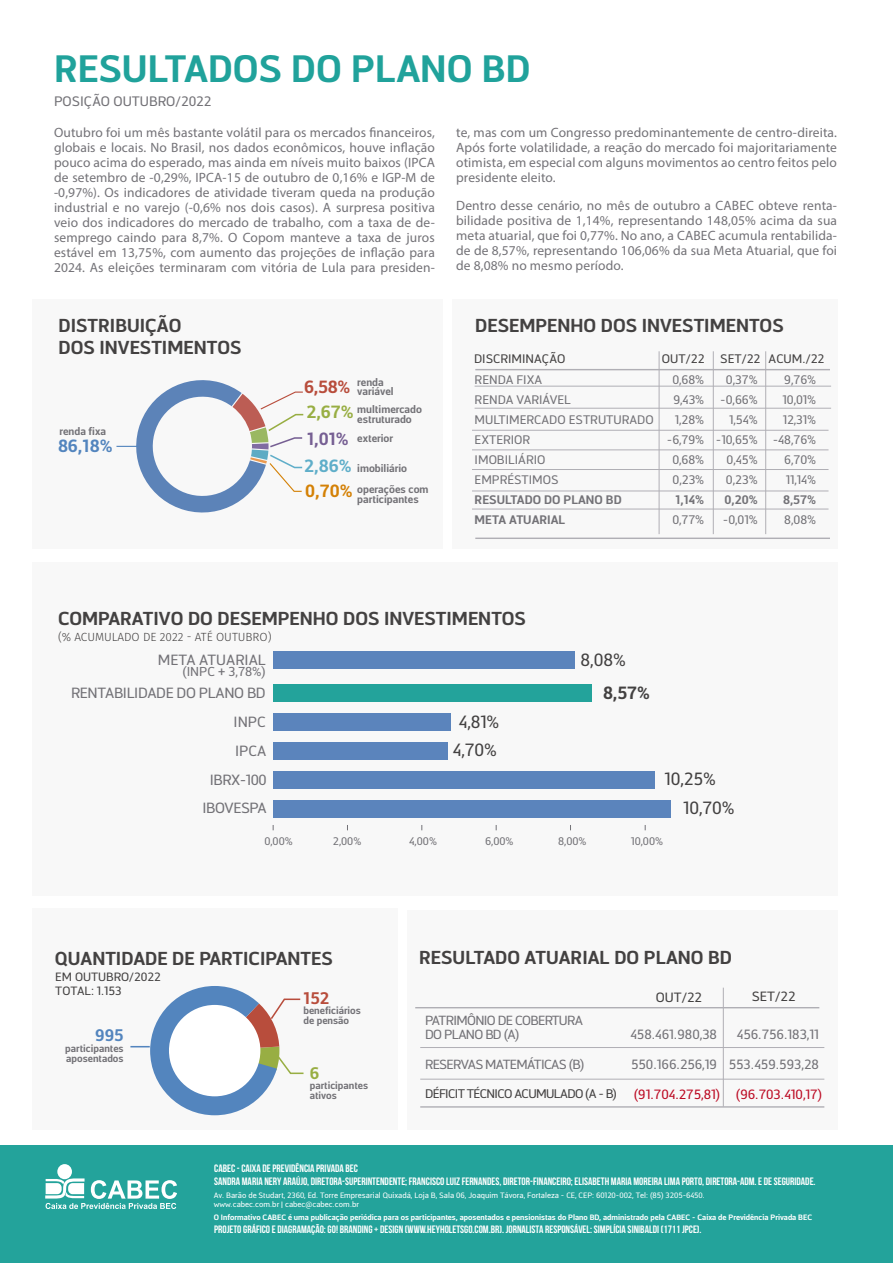
<style>
.page{position:relative;width:893px;height:1263px;background:#fff}
.page>*{position:absolute;margin:0;border:0;box-sizing:border-box;transform-origin:0 0}
.t1{font:700 37.5px "Centuma";color:#20a29b}
.t2{font:700 18.45px/22.2px "Centuma";color:#434141}
.t3{font:17.4px/28.7px "Centuma";color:#434141;text-align:center}
.t4{font:700 17.4px "Centuma";color:#5385be}
.t5{font:700 17.4px "Centuma";color:#d48106}
.t6{font:700 17.4px "Centuma";color:#434141}
.t7{font:700 16.5px "Centuma";color:#5385be}
.t8{font:700 16.5px "Centuma";color:#b84d3c}
.t9{font:700 16.5px "Centuma";color:#98ae43}
.t10{font:14.55px/28.8px "Centuma";letter-spacing:-.025em;color:#737277;text-align:right}
.t11{font:14.55px "Centuma";color:#737277}
.t12{font:13.5px/15px "Myriad Pro";letter-spacing:.01em;color:#737277;text-align:justify}
.t13{font:13.5px "Centuma";color:#737277}
.t14{font:13.2px "Centuma";color:#737277}
.t15{font:13.2px "Centuma";color:#bc0b24}
.t16{font:13.2px "Centuma";color:#434141}
.t17{font:13.05px/14.5px "Centuma";letter-spacing:-.05em;color:#737277}
.t18{font:12.75px "Centuma";color:#737277}
.t19{font:12.3px "Centuma";letter-spacing:-.05em;color:#434141}
.t20{font:12.15px/20px "Centuma";color:#737277;text-align:right}
.t21{font:700 12.15px/20px "Centuma";color:#737277}
.t22{font:12.15px "Centuma";color:#434141}
.t23{font:300 11.85px "Fira Sans";color:#434141}
.t24{font:11.85px/14.4px "Centuma";color:#434141}
.t25{font:10.8px "Centuma";color:#737277}
.t26{font:10.65px/12.9px "Bebas Neue";color:#fff}
.t27{font:700 10.5px/10.5px "Centuma";color:#737277}
.t28{font:700 9.9px/9.9px "Centuma";color:#737277}
.t29{font:7.65px/9.1px "Centuma";color:#fff}
.t30{font:700 7.65px "Centuma";color:#fff}
.s1{font-size:17.4px;color:#765f93}
.s2{font-size:17.4px;color:#98ae43}
.s3{font-size:17.4px;color:#5faec9}
</style>
<div class="page">
<div style="left:32px;top:562px;width:805px;height:333px;background:#f8f8f8"></div>
<div style="left:273px;top:800px;width:398px;height:17px;background:#5b84bc"></div>
<div style="left:273px;top:771px;width:382px;height:17px;background:#5b84bc"></div>
<div style="left:32px;top:299px;width:411px;height:249px;background:#f8f8f8"></div>
<div style="left:452px;top:299px;width:385px;height:249px;background:#f8f8f8"></div>
<div style="left:32px;top:909px;width:365px;height:221px;background:#f8f8f8"></div>
<div style="left:407px;top:910px;width:430px;height:219px;background:#f8f8f8"></div>
<hr style="left:415px;top:1007px;width:404px;height:1px;background:#b0afb5">
<hr style="left:420px;top:1106px;width:404px;height:1px;background:#b0afb5">
<hr style="left:420px;top:1047px;width:404px;height:1px;background:#b0afb5">
<hr style="left:723px;top:988px;width:1px;height:118px;background:#b0afb5">
<hr style="left:713px;top:351px;width:1px;height:183px;background:#b0afb5">
<hr style="left:659px;top:351px;width:1px;height:183px;background:#b0afb5">
<hr style="left:765px;top:351px;width:1px;height:183px;background:#b0afb5">
<hr style="left:420px;top:1079px;width:404px;height:1px;background:#b0afb5">
<hr style="left:475px;top:386px;width:356px;height:1px;background:#b0afb5">
<hr style="left:475px;top:408px;width:356px;height:1px;background:#b0afb5">
<hr style="left:472px;top:430px;width:356px;height:1px;background:#b0afb5">
<hr style="left:472px;top:450px;width:356px;height:1px;background:#b0afb5">
<hr style="left:472px;top:469px;width:356px;height:1px;background:#b0afb5">
<hr style="left:472px;top:491px;width:356px;height:1px;background:#b0afb5">
<hr style="left:472px;top:509px;width:356px;height:1px;background:#b0afb5">
<hr style="left:475px;top:369px;width:355px;height:1px;background:#b0afb5">
<hr style="left:475px;top:538px;width:355px;height:1px;background:#b0afb5">
<svg style="left:130px;top:986px;width:174px;height:129px"></svg>
<div style="left:169px;top:1005px;width:91px;height:91px;background:#fff;border-radius:50%"></div>
<div style="left:0;top:1145px;width:893px;height:118px;background:#23a39b"></div>
<div style="left:57px;top:1164px;width:15px;height:15px;background:#fff;border-radius:50%"></div>
<svg style="left:45px;top:1178px;width:132px;height:31px"></svg>
<svg style="left:116px;top:380px;width:188px;height:133px"></svg>
<div style="left:273px;top:651px;width:301px;height:17px;background:#5b84bc"></div>
<div style="left:273px;top:713px;width:177px;height:17px;background:#5b84bc"></div>
<div style="left:273px;top:742px;width:175px;height:17px;background:#5b84bc"></div>
<div style="left:273px;top:684px;width:318px;height:18px;background:#23a39b"></div>
<h1 class="t1" style="left:54px;top:42px;width:478px">RESULTADOS DO PLANO BD</h1>
<p class="t13" style="left:54px;top:92px;width:159px">POSIÇÃO OUTUBRO/2022</p>
<p class="t12" style="left:54px;top:125px;width:382px">Outubro foi um mês bastante volátil para os mercados financeiros, globais e locais. No Brasil, nos dados econômicos, houve inflação pouco acima do esperado, mas ainda em níveis muito baixos (IPCA de setembro de -0,29%, IPCA-15 de outubro de 0,16% e IGP-M de -0,97%). Os indicadores de atividade tiveram queda na produção industrial e no varejo (-0,6% nos dois casos). A surpresa positiva veio dos indicadores do mercado de trabalho, com a taxa de de&shy;semprego caindo para 8,7%. O Copom manteve a taxa de juros estável em 13,75%, com aumento das projeções de inflação para 2024. As eleições terminaram com vitória de Lula para presiden-</p>
<p class="t12" style="left:456px;top:125px;width:382px">te, mas com um Congresso predominantemente de centro-direita.<br>Após forte volatilidade, a reação do mercado foi majoritariamente otimista, em especial com alguns movimentos ao centro feitos pelo presidente eleito.</p>
<p class="t12" style="left:456px;top:197px;width:382px">Dentro desse cenário, no mês de outubro a CABEC obteve renta&shy;bilidade positiva de 1,14%, representando 148,05% acima da sua meta atuarial, que foi 0,77%. No ano, a CABEC acumula rentabilida&shy;de de 8,57%, representando 106,06% da sua Meta Atuarial, que foi de 8,08% no mesmo período.</p>
<h2 class="t2" style="left:59px;top:313px;width:184px">DISTRIBUIÇÃO<br>DOS INVESTIMENTOS</h2>
<p class="t27" style="left:60px;top:426px;width:48px">renda fixa</p>
<p class="t4" style="left:58px;top:434px;width:56px">86,18%</p>
<p class="t27" style="left:304px;top:377px;width:91px;line-height:8.7px;text-indent:53px">renda<br><sup>6,58%</sup> variável</p>
<p class="t27" style="left:307px;top:433px;width:88px"><span class="s1">1,01%</span> exterior</p>
<p class="t27" style="left:357px;top:483px;width:73px">operações com participantes</p>
<p class="t27" style="left:357px;top:403px;width:66px;text-indent:-51px"><span class="s2">2,67%</span> multimercado estruturado</p>
<p class="t27" style="left:304px;top:462px;width:104px"><span class="s3">2,86%</span> imobiliário</p>
<p class="t5" style="left:305px;top:479px;width:49px">0,70%</p>
<h2 class="t2" style="left:475px;top:313px;width:310px">DESEMPENHO DOS INVESTIMENTOS</h2>
<p class="t22" style="left:474px;top:350px;width:93px">DISCRIMINAÇÃO</p>
<p class="t20" style="left:475px;top:369px;width:181px;text-align:left">RENDA FIXA<br>RENDA VARIÁVEL<br>MULTIMERCADO ESTRUTURADO<br>EXTERIOR<br>IMOBILIÁRIO<br>EMPRÉSTIMOS</p>
<p class="t21" style="left:475px;top:489px;width:149px">RESULTADO DO PLANO BD<br>META ATUARIAL</p>
<p class="t22" style="left:720px;top:350px;width:106px">SET/22 ACUM./22</p>
<p class="t22" style="left:662px;top:350px;width:44px">OUT/22</p>
<p class="t20" style="left:716px;top:369px;width:43px">0,37% -0,66%<br>1,54% -10,65%<br>0,45%<br>0,23%</p>
<p class="t21" style="left:724px;top:489px;width:35px">0,20%</p>
<p class="t20" style="left:723px;top:509px;width:36px">-0,01%</p>
<p class="t20" style="left:667px;top:369px;width:39px">0,68%<br>9,43%<br>1,28% -6,79%<br>0,68%<br>0,23%</p>
<p class="t21" style="left:675px;top:489px;width:30px">1,14%</p>
<p class="t20" style="left:672px;top:509px;width:33px">0,77%</p>
<p class="t20" style="left:773px;top:369px;width:45px">9,76%<br>10,01%<br>12,31% -48,76%<br>6,70%<br>11,14%</p>
<p class="t21" style="left:783px;top:489px;width:35px">8,57%</p>
<p class="t20" style="left:784px;top:509px;width:33px">8,08%</p>
<h2 class="t2" style="left:58px;top:606px;width:470px">COMPARATIVO DO DESEMPENHO DOS INVESTIMENTOS</h2>
<p class="t23" style="left:58px;top:628px;width:215px">(% ACUMULADO DE 2022 - ATÉ OUTUBRO)</p>
<p class="t11" style="left:158px;top:650px;width:110px">META ATUARIAL</p>
<p class="t18" style="left:182px;top:663px;width:85px">(INPC + 3,78%)</p>
<p class="t10" style="left:71px;top:678px;width:197px">RENTABILIDADE DO PLANO BD<br>INPC<br>IPCA<br>IBRX-100<br>IBOVESPA</p>
<p class="t3" style="left:453px;top:706px;width:48px">4,81%<br>4,70%</p>
<p class="t3" style="left:581px;top:645px;width:47px">8,08%</p>
<p class="t6" style="left:603px;top:681px;width:48px">8,57%</p>
<p class="t3" style="left:665px;top:763px;width:53px">10,25%</p>
<p class="t3" style="left:683px;top:793px;width:53px">10,70%</p>
<p class="t25" style="left:264px;top:833px;width:30px">0,00%</p>
<p class="t25" style="left:409px;top:833px;width:29px">4,00%</p>
<p class="t25" style="left:558px;top:833px;width:30px">8,00%</p>
<p class="t25" style="left:333px;top:833px;width:30px">2,00%</p>
<p class="t25" style="left:485px;top:833px;width:30px">6,00%</p>
<p class="t25" style="left:631px;top:833px;width:34px">10,00%</p>
<h2 class="t2" style="left:55px;top:946px;width:279px">QUANTIDADE DE PARTICIPANTES</h2>
<p class="t24" style="left:55px;top:969px;width:107px">EM OUTUBRO/2022<br>TOTAL: 1.153</p>
<p class="t7" style="left:95px;top:1024px;width:30px">995</p>
<p class="t28" style="left:65px;top:1043px;width:60px">participantes aposentados</p>
<p class="t8" style="left:303px;top:986px;width:27px">152</p>
<p class="t28" style="left:303px;top:1005px;width:59px">beneficiários de pensão</p>
<p class="t9" style="left:310px;top:1061px;width:11px">6</p>
<p class="t28" style="left:310px;top:1080px;width:60px">participantes ativos</p>
<h2 class="t2" style="left:419px;top:946px;width:314px">RESULTADO ATUARIAL DO PLANO BD</h2>
<p class="t16" style="left:656px;top:987px;width:48px">OUT/22</p>
<p class="t16" style="left:752px;top:987px;width:45px">SET/22</p>
<p class="t17" style="left:425px;top:1012px;width:159px">PATRIMÔNIO DE COBERTURA<br>DO PLANO BD (A)</p>
<p class="t17" style="left:425px;top:1056px;width:161px">RESERVAS MATEMÁTICAS (B)</p>
<p class="t19" style="left:425px;top:1084px;width:193px">DÉFICIT TÉCNICO ACUMULADO (A - B)</p>
<p class="t14" style="left:630px;top:1025px;width:88px">458.461.980,38</p>
<p class="t14" style="left:631px;top:1055px;width:87px">550.166.256,19</p>
<p class="t15" style="left:634px;top:1085px;width:88px">(91.704.275,81)</p>
<p class="t14" style="left:737px;top:1025px;width:84px">456.756.183,11</p>
<p class="t14" style="left:729px;top:1055px;width:92px">553.459.593,28</p>
<p class="t15" style="left:736px;top:1085px;width:88px">(96.703.410,17)</p>
<p class="t26" style="left:214px;top:1162px;width:603px">CABEC - CAIXA DE PREVIDÊNCIA PRIVADA BEC<br>SANDRA MARIA NERY ARAÚJO, DIRETORA-SUPERINTENDENTE; FRANCISCO LUIZ FERNANDES, DIRETOR-FINANCEIRO; ELISABETH MARIA MOREIRA LIMA PORTO, DIRETORA-ADM. E DE SEGURIDADE.</p>
<p class="t26" style="left:214px;top:1223px;width:489px">PROJETO GRÁFICO E DIAGRAMAÇÃO: GO! BRANDING + DESIGN (WWW.HEYHOLETSGO.COM.BR). JORNALISTA RESPONSÁVEL: SIMPLÍCIA SINIBALDI (1711 JPCE).</p>
<p class="t29" style="left:214px;top:1190px;width:493px">Av. Barão de Studart, 2360, Ed. Torre Empresarial Quixadá, Loja B, Sala 06, Joaquim Távora, Fortaleza - CE, CEP: 60120-002, Tel: (85) 3205-6450. www.cabec.com.br | cabec@cabec.com.br</p>
<p class="t30" style="left:214px;top:1212px;width:600px">O Informativo CABEC é uma publicação periódica para os participantes, aposentados e pensionistas do Plano BD, administrado pela CABEC - Caixa de Previdência Privada BEC</p>
</div>
